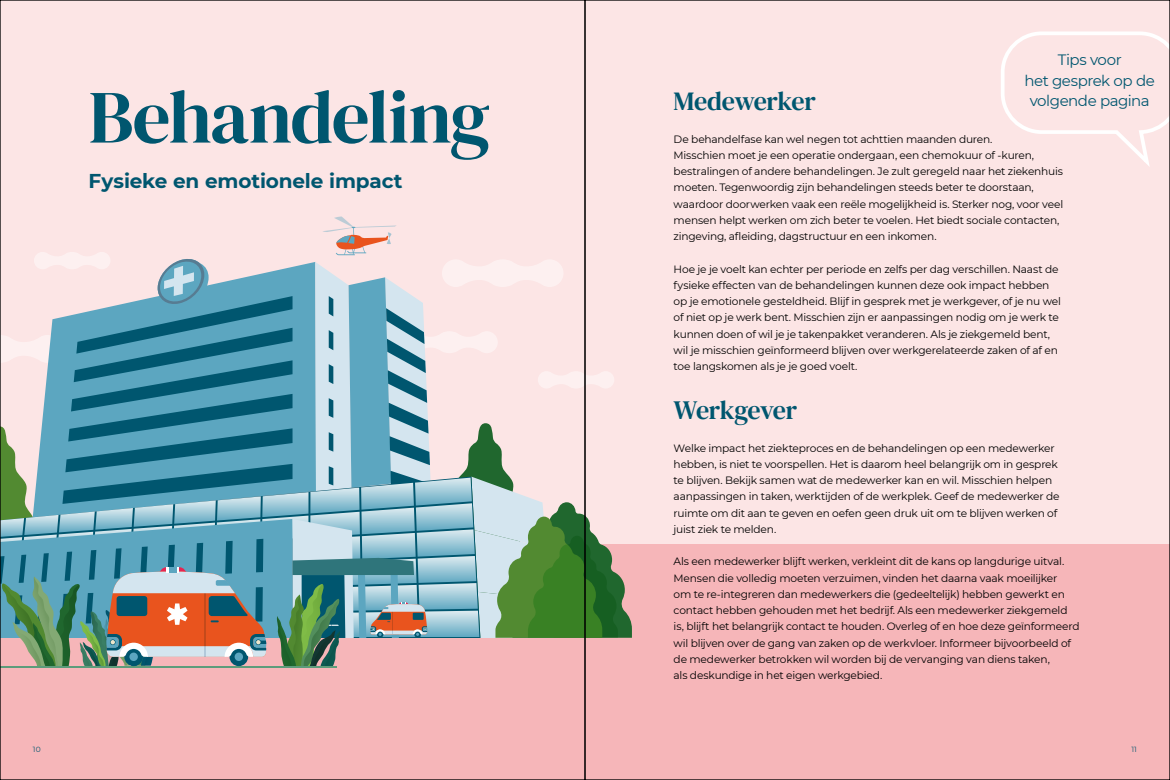
<style>
.page{position:relative;width:1170px;height:780px;background:#fff}
.page>*{position:absolute;margin:0;border:0;box-sizing:border-box;transform-origin:0 0}
.t1{font:75px "DM Serif Display";letter-spacing:-.025em;color:#00566f}
.t2{font:26.25px "DM Serif Text";letter-spacing:-.02em;color:#00566f}
.t3{font:700 20px "Montserrat";letter-spacing:-.01em;color:#00566f}
.t4{font:15px/20px "Montserrat";letter-spacing:-.03em;color:#00566f;text-align:center}
.t5{font:10.62px/16.2px "Montserrat";letter-spacing:-.015em;color:#000}
.t6{font:7.5px "Montserrat";color:#00566f}
</style>
<div class="page">
<div style="left:0;top:0;width:1169px;height:780px;background:#fce5e5"></div>
<div style="left:0;top:544px;width:1169px;height:236px;background:#f6b6b9"></div>
<hr style="left:0;top:665px;width:337px;height:2px;background:#5c9c7b">
<svg style="left:2px;top:216px;width:630px;height:450px"></svg>
<svg style="left:1001px;top:31px;width:166px;height:103px"></svg>
<h1 class="t1" style="left:89px;top:74px;width:403px">Behandeling</h1>
<h3 class="t3" style="left:89px;top:166px;width:315px">Fysieke en emotionele impact</h3>
<h3 class="t4" style="left:1024px;top:50px;width:132px">Tips voor<br>het gesprek op de volgende pagina</h3>
<h2 class="t2" style="left:673px;top:86px;width:144px">Medewerker</h2>
<p class="t5" style="left:673px;top:130px;width:391px">De behandelfase kan wel negen tot achttien maanden duren.<br>Misschien moet je een operatie ondergaan, een chemokuur of -kuren, bestralingen of andere behandelingen. Je zult geregeld naar het ziekenhuis moeten. Tegenwoordig zijn behandelingen steeds beter te doorstaan, waardoor doorwerken vaak een reële mogelijkheid is. Sterker nog, voor veel mensen helpt werken om zich beter te voelen. Het biedt sociale contacten, zingeving, afleiding, dagstructuur en een inkomen.</p>
<p class="t5" style="left:673px;top:260px;width:389px">Hoe je je voelt kan echter per periode en zelfs per dag verschillen. Naast de fysieke effecten van de behandelingen kunnen deze ook impact hebben op je emotionele gesteldheid. Blijf in gesprek met je werkgever, of je nu wel of niet op je werk bent. Misschien zijn er aanpassingen nodig om je werk te kunnen doen of wil je je takenpakket veranderen. Als je ziekgemeld bent, wil je misschien geïnformeerd blijven over werkgerelateerde zaken of af en toe langskomen als je je goed voelt.</p>
<h2 class="t2" style="left:673px;top:395px;width:125px">Werkgever</h2>
<p class="t5" style="left:673px;top:439px;width:387px">Welke impact het ziekteproces en de behandelingen op een medewerker hebben, is niet te voorspellen. Het is daarom heel belangrijk om in gesprek te blijven. Bekijk samen wat de medewerker kan en wil. Misschien helpen aanpassingen in taken, werktijden of de werkplek. Geef de medewerker de ruimte om dit aan te geven en oefen geen druk uit om te blijven werken of juist ziek te melden.</p>
<p class="t5" style="left:673px;top:553px;width:407px">Als een medewerker blijft werken, verkleint dit de kans op langdurige uitval.<br>Mensen die volledig moeten verzuimen, vinden het daarna vaak moeilijker<br>om te re-integreren dan medewerkers die (gedeeltelijk) hebben gewerkt en contact hebben gehouden met het bedrijf. Als een medewerker ziekgemeld is, blijft het belangrijk contact te houden. Overleg of en hoe deze geïnformeerd wil blijven over de gang van zaken op de werkvloer. Informeer bijvoorbeeld of de medewerker betrokken wil worden bij de vervanging van diens taken,<br>als deskundige in het eigen werkgebied.</p>
<p class="t6" style="left:33px;top:744px;width:9px">10</p>
<p class="t6" style="left:1131px;top:744px;width:7px">11</p>
</div>
